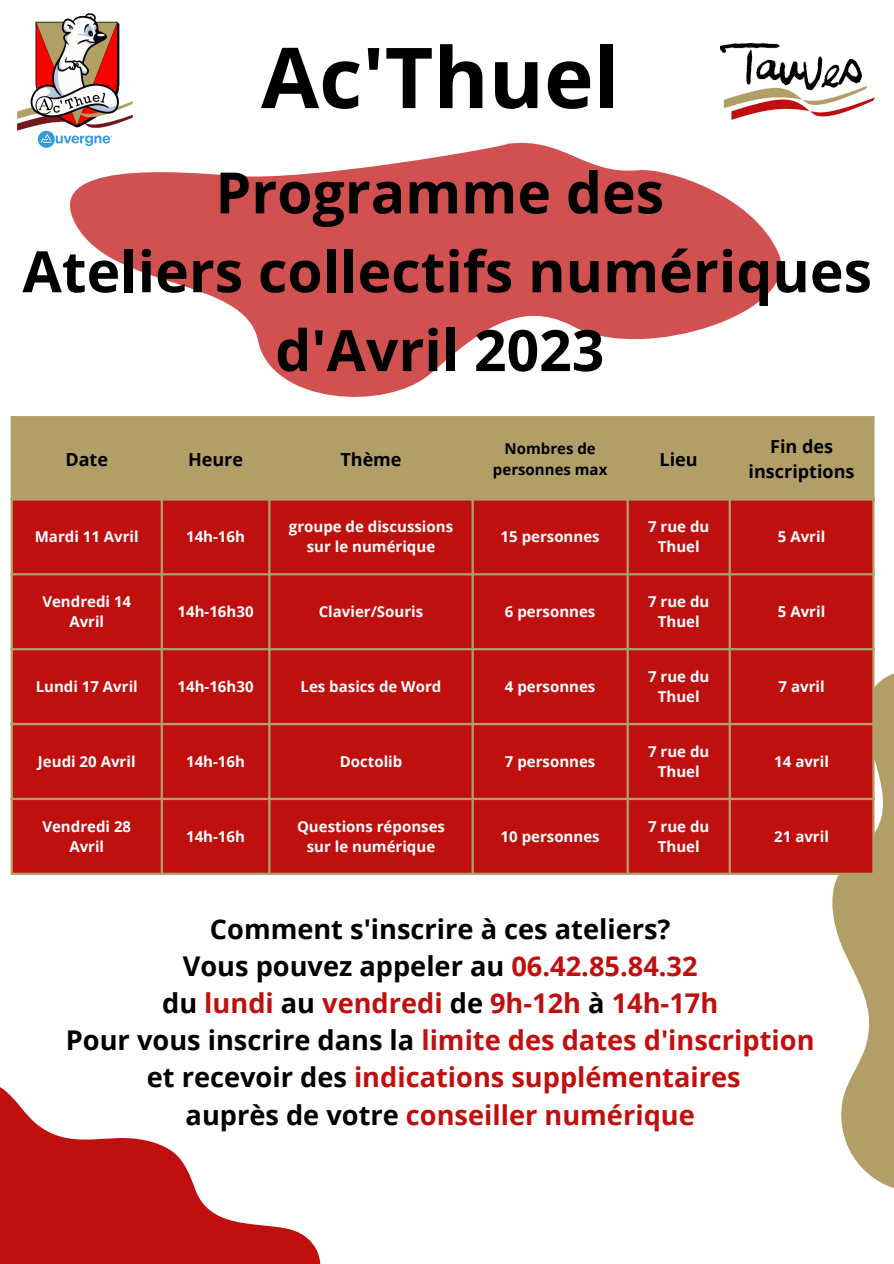
<style>
.page{position:relative;width:894px;height:1264px;background:#fff}
.page>*{position:absolute;margin:0;border:0;box-sizing:border-box;transform-origin:0 0}
.t1{font:700 84px "Open Sans";color:#000}
.t2{font:700 57px/78.8px "Open Sans";color:#000;text-align:center}
.t3{font:700 27.15px/37.2px "Open Sans";color:#c00f0f;text-align:center}
.t4{font:700 18px/24.8px "Open Sans";color:#000;text-align:center}
.t5{font:700 15px/20.2px "Open Sans";color:#fff;text-align:center}
.t6{font:700 15px/20.2px "Open Sans";color:#000;text-align:center}
.s1{color:#000}
</style>
<div class="page">
<svg style="left:832px;top:606px;width:61px;height:582px;fill:#b29f67"></svg>
<div style="left:13px;top:418px;width:859px;height:80px;background:#b29f67"></div>
<div style="left:13px;top:500px;width:859px;height:372px;background:#c00f0f"></div>
<hr style="left:11px;top:418px;width:2px;height:454px;background:#b29f67">
<hr style="left:161px;top:418px;width:2px;height:454px;background:#b29f67">
<hr style="left:268px;top:418px;width:2px;height:454px;background:#b29f67">
<hr style="left:471px;top:418px;width:2px;height:454px;background:#b29f67">
<hr style="left:626px;top:418px;width:2px;height:454px;background:#b29f67">
<hr style="left:728px;top:418px;width:2px;height:454px;background:#b29f67">
<hr style="left:872px;top:418px;width:2px;height:454px;background:#b29f67">
<hr style="left:11px;top:416px;width:863px;height:2px;background:#b29f67">
<hr style="left:11px;top:498px;width:863px;height:2px;background:#b29f67">
<hr style="left:11px;top:573px;width:863px;height:2px;background:#b29f67">
<hr style="left:11px;top:648px;width:863px;height:2px;background:#b29f67">
<hr style="left:11px;top:723px;width:863px;height:2px;background:#b29f67">
<hr style="left:11px;top:797px;width:863px;height:3px;background:#b29f67">
<hr style="left:11px;top:872px;width:863px;height:3px;background:#b29f67">
<img style="left:17px;top:13px;width:103px;height:135px">
<img style="left:720px;top:43px;width:154px;height:74px">
<svg style="left:0;top:1087px;width:321px;height:176px;fill:#c00f0f"></svg>
<svg style="left:49px;top:82px;width:745px;height:371px"></svg>
<h1 class="t1" style="left:261px;top:18px;width:360px">Ac'Thuel</h1>
<h2 class="t2" style="left:22px;top:152px;width:850px">Programme des<br>Ateliers collectifs numériques d'Avril 2023</h2>
<p class="t4" style="left:65px;top:446px;width:44px">Date</p>
<p class="t4" style="left:188px;top:446px;width:57px">Heure</p>
<p class="t4" style="left:340px;top:446px;width:63px">Thème</p>
<p class="t6" style="left:493px;top:438px;width:116px">Nombres de personnes max</p>
<p class="t4" style="left:659px;top:446px;width:40px">Lieu</p>
<p class="t4" style="left:748px;top:434px;width:107px">Fin des inscriptions</p>
<p class="t5" style="left:35px;top:526px;width:105px">Mardi 11 Avril</p>
<p class="t5" style="left:186px;top:526px;width:60px">14h-16h</p>
<p class="t5" style="left:289px;top:516px;width:166px">groupe de discussions sur le numérique</p>
<p class="t5" style="left:500px;top:526px;width:101px">15 personnes</p>
<p class="t5" style="left:648px;top:516px;width:63px">7 rue du<br>Thuel</p>
<p class="t5" style="left:777px;top:526px;width:49px">5 Avril</p>
<p class="t5" style="left:42px;top:591px;width:90px">Vendredi 14<br>Avril</p>
<p class="t5" style="left:177px;top:601px;width:77px">14h-16h30</p>
<p class="t5" style="left:318px;top:601px;width:106px">Clavier/Souris</p>
<p class="t5" style="left:505px;top:601px;width:92px">6 personnes</p>
<p class="t5" style="left:648px;top:591px;width:63px">7 rue du<br>Thuel</p>
<p class="t5" style="left:777px;top:601px;width:49px">5 Avril</p>
<p class="t5" style="left:36px;top:676px;width:104px">Lundi 17 Avril</p>
<p class="t5" style="left:177px;top:676px;width:77px">14h-16h30</p>
<p class="t5" style="left:300px;top:676px;width:142px">Les basics de Word</p>
<p class="t5" style="left:505px;top:676px;width:92px">4 personnes</p>
<p class="t5" style="left:648px;top:666px;width:63px">7 rue du<br>Thuel</p>
<p class="t5" style="left:778px;top:676px;width:48px">7 avril</p>
<p class="t5" style="left:38px;top:751px;width:99px">Jeudi 20 Avril</p>
<p class="t5" style="left:186px;top:751px;width:60px">14h-16h</p>
<p class="t5" style="left:339px;top:751px;width:64px">Doctolib</p>
<p class="t5" style="left:505px;top:751px;width:92px">7 personnes</p>
<p class="t5" style="left:648px;top:740px;width:63px">7 rue du<br>Thuel</p>
<p class="t5" style="left:774px;top:751px;width:56px">14 avril</p>
<p class="t5" style="left:42px;top:815px;width:90px">Vendredi 28<br>Avril</p>
<p class="t5" style="left:186px;top:825px;width:60px">14h-16h</p>
<p class="t5" style="left:297px;top:815px;width:149px">Questions réponses sur le numérique</p>
<p class="t5" style="left:500px;top:825px;width:101px">10 personnes</p>
<p class="t5" style="left:648px;top:815px;width:63px">7 rue du<br>Thuel</p>
<p class="t5" style="left:774px;top:825px;width:56px">21 avril</p>
<p class="t3" style="left:66px;top:909px;width:750px"><span class="s1">Comment s'inscrire à ces ateliers?<br>Vous pouvez appeler au</span> 06.42.85.84.32<br><span class="s1">du</span> lundi <span class="s1">au</span> vendredi <span class="s1">de</span> 9h-12h <span class="s1">à</span> 14h-17h<br><span class="s1">Pour vous inscrire dans la</span> limite des dates d'inscription <span class="s1">et recevoir des</span> indications supplémentaires<br><span class="s1">auprès de votre</span> conseiller numérique</p>
</div>
